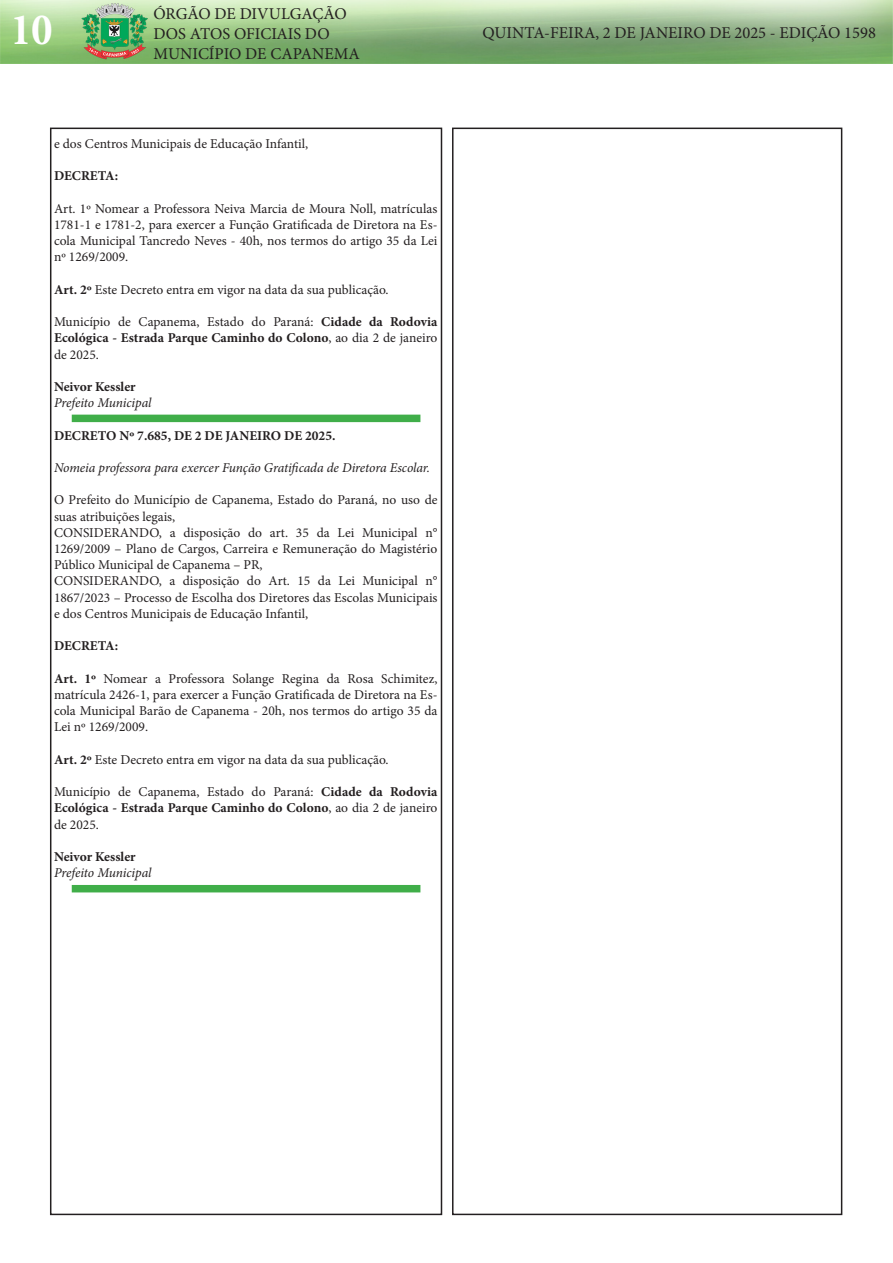
<style>
.page{position:relative;width:893px;height:1263px;background:#fff}
.page>*{position:absolute;margin:0;border:0;box-sizing:border-box;transform-origin:0 0}
.t1{font:700 condensed 45px "Minion Pro";color:#fff}
.t2{font:16.5px/19.8px "Minion Pro";color:#231f20}
.t3{font:13.5px/16.2px "Minion Pro";color:#231f20;text-align:justify}
.t4{font:italic 13.5px "Minion Pro";letter-spacing:-.01em;color:#231f20}
.t5{font:700 13.5px "Minion Pro";letter-spacing:-.005em;color:#231f20}
.s1{font-weight:700}
</style>
<div class="page">
<div style="left:50px;top:128px;width:392px;height:1087px;border:2px solid #231f20"></div>
<img style="left:0;top:0;width:893px;height:64px">
<div style="left:452px;top:128px;width:390px;height:1087px;border:2px solid #231f20"></div>
<div style="left:72px;top:415px;width:348px;height:7px;background:#40ae49"></div>
<div style="left:72px;top:885px;width:348px;height:7px;background:#40ae49"></div>
<h1 class="t1" style="left:11px;top:-1px;width:43px">10</h1>
<p class="t2" style="left:153px;top:4px;width:208px">ÓRGÃO DE DIVULGAÇÃO<br>DOS ATOS OFICIAIS DO<br>MUNICÍPIO DE CAPANEMA</p>
<p class="t3" style="left:54px;top:136px;width:256px">e dos Centros Municipais de Educação Infantil,</p>
<p class="t5" style="left:54px;top:167px;width:66px">DECRETA:</p>
<p class="t3" style="left:54px;top:200px;width:385px">Art. 1º Nomear a Professora Neiva Marcia de Moura Noll, matrículas 1781-1 e 1781-2, para exercer a Função Gratificada de Diretora na Es&shy;cola Municipal Tancredo Neves - 40h, nos termos do artigo 35 da Lei nº 1269/2009.</p>
<p class="t3" style="left:54px;top:281px;width:336px"><span class="s1">Art. 2º</span> Este Decreto entra em vigor na data da sua publicação.</p>
<p class="t3" style="left:54px;top:314px;width:385px">Município de Capanema, Estado do Paraná: <span class="s1">Cidade da Rodovia Ecológica - Estrada Parque Caminho do Colono</span>, ao dia 2 de janeiro de 2025.</p>
<p class="t5" style="left:54px;top:377px;width:83px">Neivor Kessler</p>
<p class="t4" style="left:54px;top:394px;width:99px">Prefeito Municipal</p>
<p class="t5" style="left:54px;top:426px;width:283px">DECRETO Nº 7.685, DE 2 DE JANEIRO DE 2025.</p>
<p class="t4" style="left:54px;top:458px;width:378px">Nomeia professora para exercer Função Gratificada de Diretora Escolar.</p>
<p class="t3" style="left:54px;top:492px;width:385px">O Prefeito do Município de Capanema, Estado do Paraná, no uso de suas atribuições legais,</p>
<p class="t3" style="left:54px;top:524px;width:385px">CONSIDERANDO, a disposição do art. 35 da Lei Municipal n° 1269/2009 – Plano de Cargos, Carreira e Remuneração do Magistério Público Municipal de Capanema – PR,</p>
<p class="t3" style="left:54px;top:573px;width:385px">CONSIDERANDO, a disposição do Art. 15 da Lei Municipal n° 1867/2023 – Processo de Escolha dos Diretores das Escolas Municipais e dos Centros Municipais de Educação Infantil,</p>
<p class="t5" style="left:54px;top:636px;width:66px">DECRETA:</p>
<p class="t3" style="left:54px;top:670px;width:385px"><span class="s1">Art. 1º</span> Nomear a Professora Solange Regina da Rosa Schimitez, matrícula 2426-1, para exercer a Função Gratificada de Diretora na Es&shy;cola Municipal Barão de Capanema - 20h, nos termos do artigo 35 da Lei nº 1269/2009.</p>
<p class="t3" style="left:54px;top:751px;width:336px"><span class="s1">Art. 2º</span> Este Decreto entra em vigor na data da sua publicação.</p>
<p class="t3" style="left:54px;top:784px;width:385px">Município de Capanema, Estado do Paraná: <span class="s1">Cidade da Rodovia Ecológica - Estrada Parque Caminho do Colono</span>, ao dia 2 de janeiro de 2025.</p>
<p class="t5" style="left:54px;top:847px;width:83px">Neivor Kessler</p>
<p class="t4" style="left:54px;top:863px;width:99px">Prefeito Municipal</p>
<p class="t2" style="left:482px;top:23px;width:395px">QUINTA-FEIRA, 2 DE JANEIRO DE 2025 - EDIÇÃO 1598</p>
</div>
